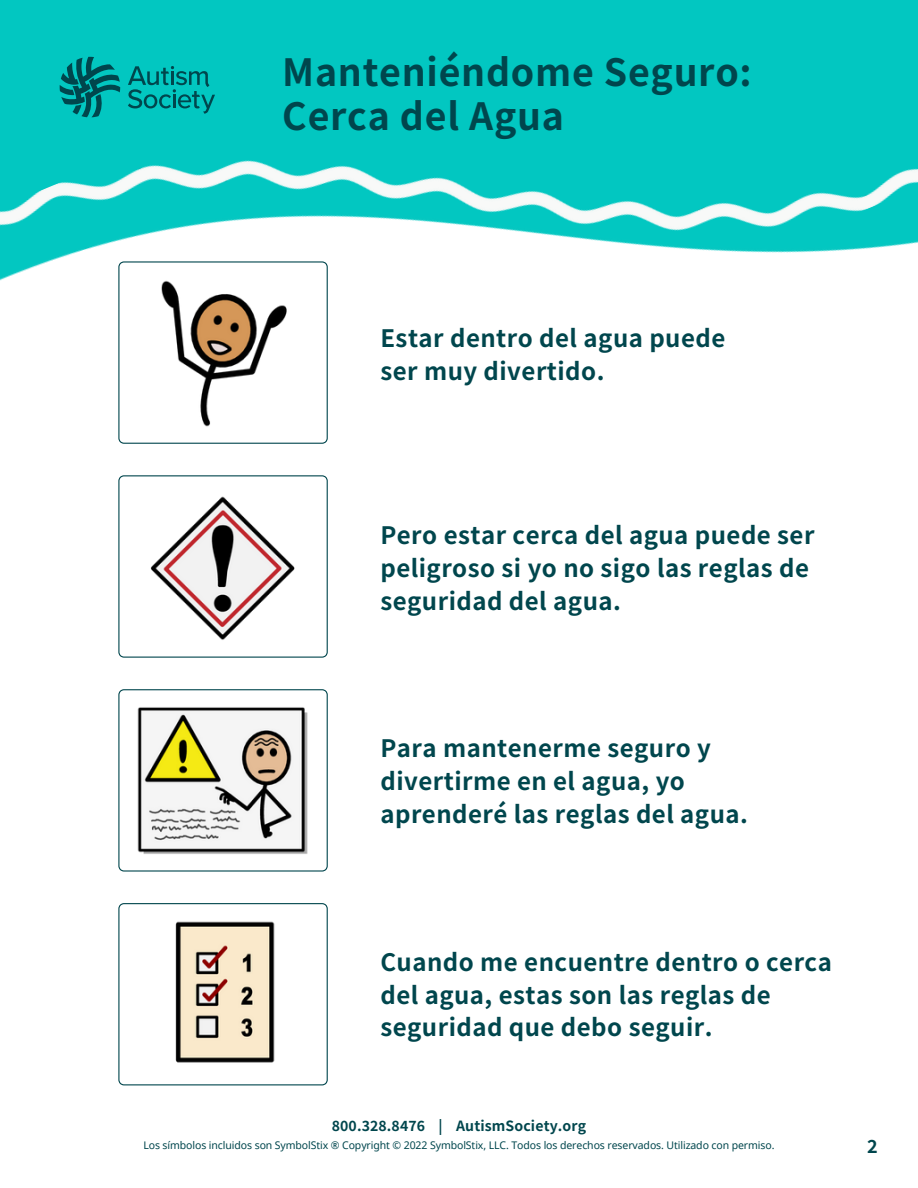
<style>
.page{position:relative;width:918px;height:1188px;background:#fff}
.page>*{position:absolute;margin:0;border:0;box-sizing:border-box;transform-origin:0 0}
.t1{font:700 37.5px/43.8px "Noto Sans JP";letter-spacing:.02em;color:#00464d}
.t2{font:700 24px/32.7px "Noto Sans JP";letter-spacing:.02em;color:#00464d}
.t3{font:700 18px "Noto Sans JP";color:#00464d}
.t4{font:700 14.1px "Noto Sans JP";letter-spacing:.01em;color:#00464d}
.t5{font:10.5px "Noto Sans";letter-spacing:-.01em;color:#00464d}
</style>
<div class="page">
<svg style="left:118px;top:689px;width:210px;height:182px"></svg>
<svg style="left:118px;top:903px;width:210px;height:182px"></svg>
<img style="left:0;top:0;width:918px;height:568px">
<svg style="left:128px;top:66px;width:87px;height:48px;background:#01a5a3"></svg>
<svg style="left:60px;top:57px;width:60px;height:60px;background:#018f8f"></svg>
<img style="left:136px;top:706px;width:174px;height:149px">
<img style="left:136px;top:279px;width:174px;height:149px">
<img style="left:136px;top:493px;width:174px;height:147px">
<img style="left:136px;top:919px;width:174px;height:149px">
<h1 class="t1" style="left:282px;top:48px;width:471px">Manteniéndome Seguro:<br>Cerca del Agua</h1>
<p class="t2" style="left:380px;top:320px;width:346px">Estar dentro del agua puede ser muy divertido.</p>
<p class="t2" style="left:380px;top:518px;width:436px">Pero estar cerca del agua puede ser peligroso si yo no sigo las reglas de seguridad del agua.</p>
<p class="t2" style="left:380px;top:731px;width:369px">Para mantenerme seguro y divertirme en el agua, yo aprenderé las reglas del agua.</p>
<p class="t2" style="left:380px;top:944px;width:453px">Cuando me encuentre dentro o cerca del agua, estas son las reglas de seguridad que debo seguir.</p>
<p class="t4" style="left:332px;top:1115px;width:256px">800.328.8476 | AutismSociety.org</p>
<p class="t5" style="left:143px;top:1138px;width:633px">Los símbolos incluidos son SymbolStix ® Copyright © 2022 SymbolStix, LLC. Todos los derechos reservados. Utilizado con permiso.</p>
<p class="t3" style="left:867px;top:1133px;width:11px">2</p>
</div>
